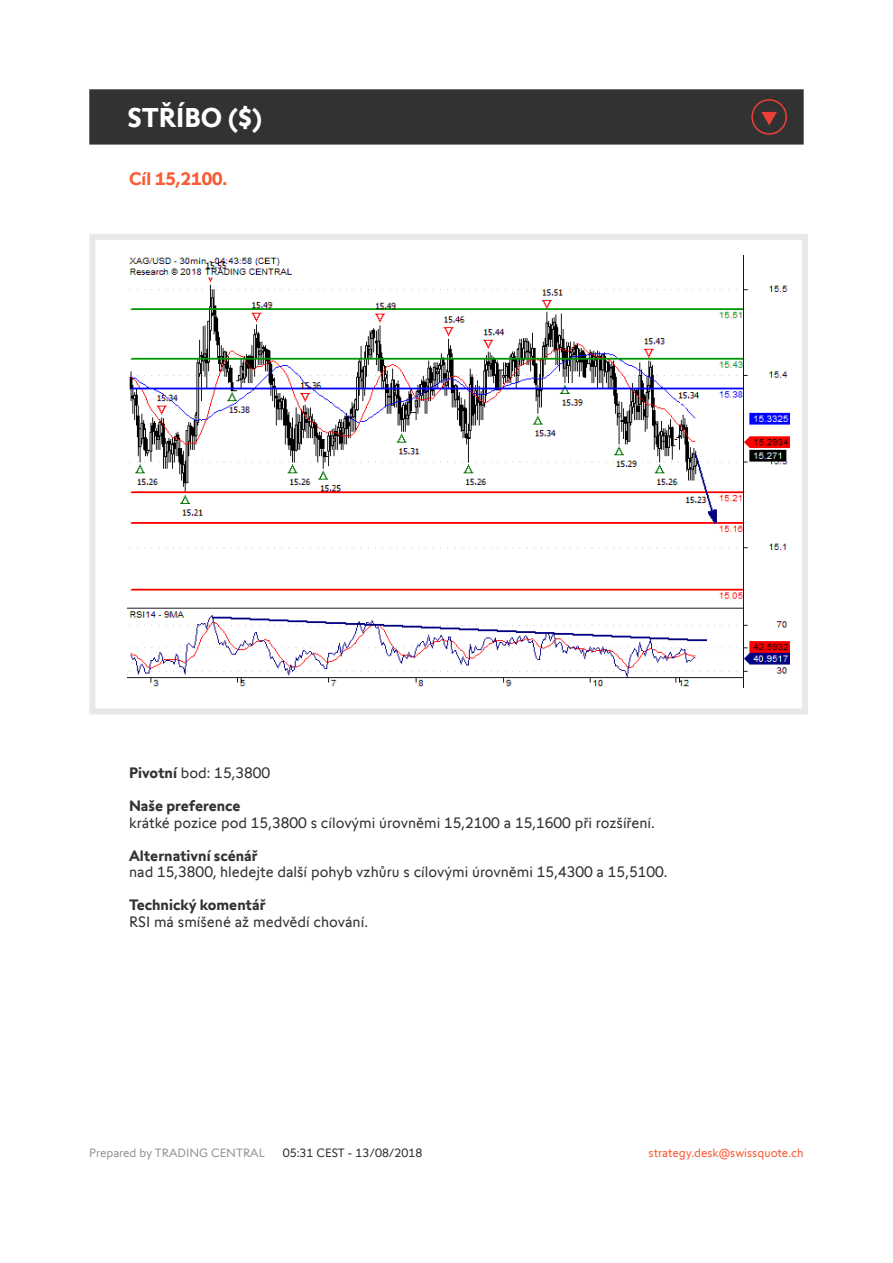
<style>
.page{position:relative;width:893px;height:1263px;background:#fff}
.page>*{position:absolute;margin:0;border:0;box-sizing:border-box;transform-origin:0 0}
.t1{font:700 27px "Swissquote CT";color:#fff}
.t2{font:700 18px "Swissquote CT";color:#fa5b35}
.t3{font:15px "Swissquote CT";color:#323232}
.t4{font:700 15px "Swissquote CT";color:#323232}
.t5{font:12px "Swissquote CT";color:#fa5b35}
.t6{font:12px "Swissquote CT";color:#939598}
.t7{font:12px "Swissquote CT";color:#323232}
.s1{font-weight:700}
</style>
<div class="page">
<div style="left:89px;top:234px;width:719px;height:480px;border:6px solid #e9e8e7"></div>
<div style="left:89px;top:89px;width:715px;height:56px;background:#323232;border:2px solid #323232"></div>
<img style="left:128px;top:255px;width:661px;height:432px">
<svg style="left:751px;top:99px;width:36px;height:36px"></svg>
<h1 class="t1" style="left:128px;top:101px;width:136px">STŘÍBO ($)</h1>
<p class="t2" style="left:129px;top:168px;width:100px">Cíl 15,2100.</p>
<p class="t3" style="left:129px;top:764px;width:143px"><span class="s1">Pivotní</span> bod: 15,3800</p>
<p class="t4" style="left:129px;top:797px;width:113px">Naše preference</p>
<p class="t3" style="left:129px;top:814px;width:527px">krátké pozice pod 15,3800 s cílovými úrovněmi 15,2100 a 15,1600 při rozšíření.</p>
<p class="t4" style="left:129px;top:846px;width:130px">Alternativní scénář</p>
<p class="t3" style="left:129px;top:863px;width:540px">nad 15,3800, hledejte další pohyb vzhůru s cílovými úrovněmi 15,4300 a 15,5100.</p>
<p class="t4" style="left:129px;top:896px;width:138px">Technický komentář</p>
<p class="t3" style="left:129px;top:913px;width:240px">RSI má smíšené až medvědí chování.</p>
<p class="t6" style="left:89px;top:1145px;width:177px">Prepared by TRADING CENTRAL</p>
<p class="t7" style="left:283px;top:1145px;width:141px">05:31 CEST - 13/08/2018</p>
<p class="t5" style="left:649px;top:1145px;width:157px">strategy.desk@swissquote.ch</p>
</div>
